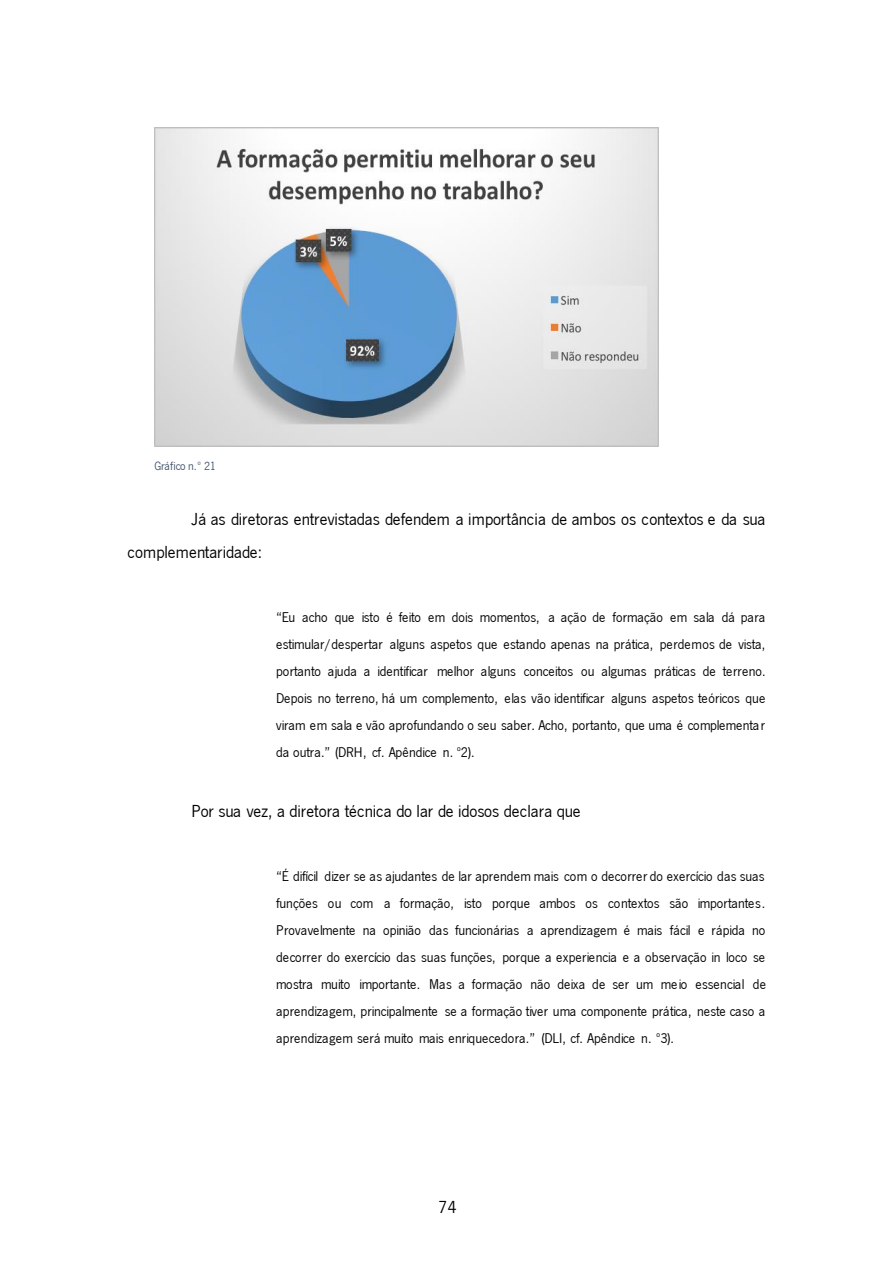
<style>
.page{position:relative;width:894px;height:1264px;background:#fff}
.page>*{position:absolute;margin:0;border:0;box-sizing:border-box;transform-origin:0 0}
.t1{font:18px/32.5px "News Got T";color:#000}
.t2{font:14.7px/27px "News Got T";color:#000;text-align:justify}
.t3{font:12.3px "News Got T";letter-spacing:-.01em;color:#44546a}
</style>
<div class="page">
<img style="left:155px;top:128px;width:503px;height:318px">
<p class="t3" style="left:154px;top:457px;width:63px">Gráfico n.º 21</p>
<p class="t1" style="left:127px;top:501px;width:639px;text-indent:64px">Já as diretoras entrevistadas defendem a importância de ambos os contextos e da sua complementaridade:</p>
<p class="t2" style="left:276px;top:602px;width:491px">“Eu acho que isto é feito em dois momentos, a ação de formação em sala dá para estimular/despertar alguns aspetos que estando apenas na prática, perdemos de vista, portanto ajuda a identificar melhor alguns conceitos ou algumas práticas de terreno.<br>Depois no terreno, há um complemento, elas vão identificar alguns aspetos teóricos que viram em sala e vão aprofundando o seu saber. Acho, portanto, que uma é complementar da outra.” (DRH, cf. Apêndice n. º2).</p>
<p class="t1" style="left:191px;top:793px;width:390px">Por sua vez, a diretora técnica do lar de idosos declara que</p>
<p class="t2" style="left:276px;top:861px;width:491px">“É difícil dizer se as ajudantes de lar aprendem mais com o decorrer do exercício das suas funções ou com a formação, isto porque ambos os contextos são importantes.<br>Provavelmente na opinião das funcionárias a aprendizagem é mais fácil e rápida no decorrer do exercício das suas funções, porque a experiencia e a observação in loco se mostra muito importante. Mas a formação não deixa de ser um meio essencial de aprendizagem, principalmente se a formação tiver uma componente prática, neste caso a aprendizagem será muito mais enriquecedora.” (DLI, cf. Apêndice n. º3).</p>
<p class="t1" style="left:438px;top:1189px;width:19px">74</p>
</div>
